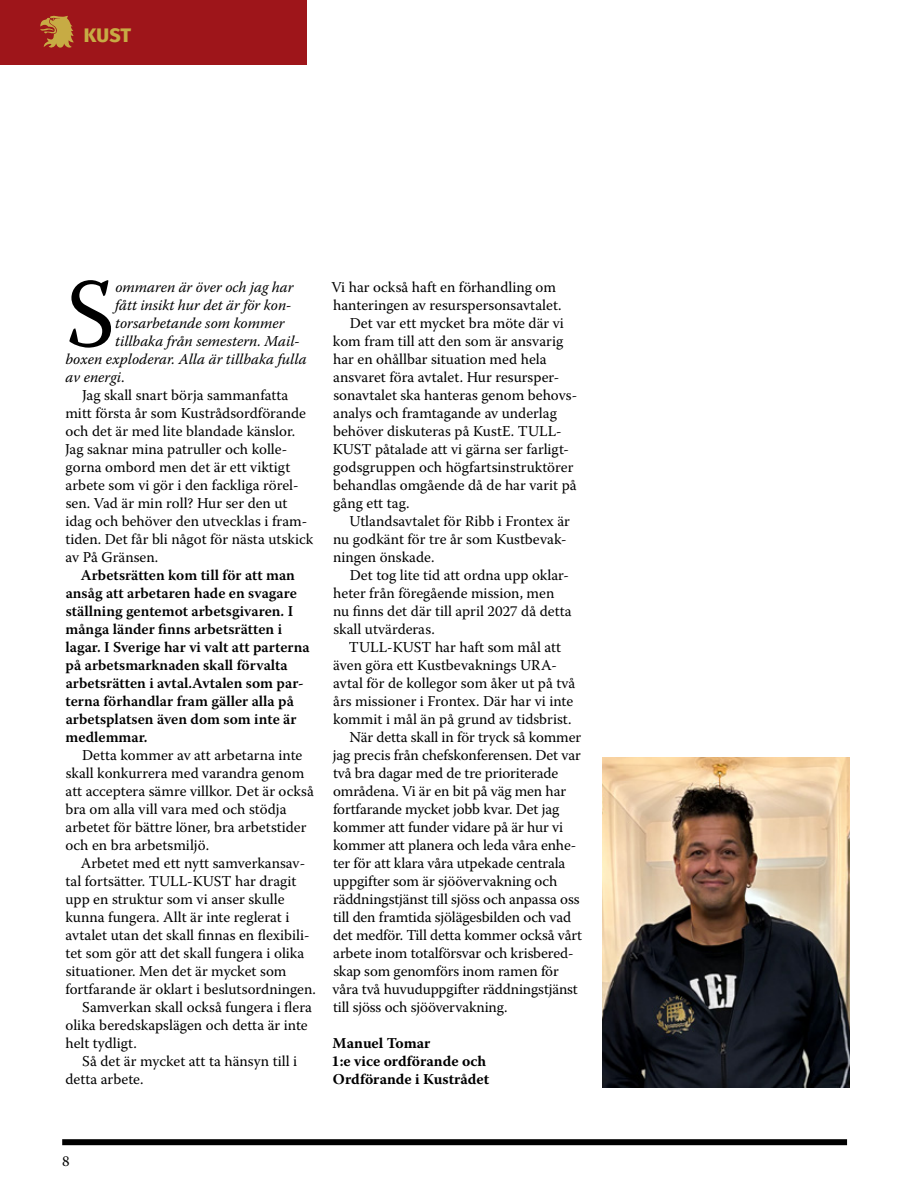
<style>
.page{position:relative;width:915px;height:1191px;background:#fff}
.page>*{position:absolute;margin:0;border:0;box-sizing:border-box;transform-origin:0 0}
.t1{font:96.9px "Warnock Pro";color:#000}
.t2{font:800 19.5px "Fira Sans";color:#c7ab44}
.t3{font:15px/18px "Warnock Pro";color:#000}
.t4{font:600 15px/18px "Warnock Pro";color:#000}
.t5{font:italic 15px "Warnock Pro";color:#000}
.t6{font:700 15px/18px "Warnock Pro";color:#000}
.s1{font-style:normal}
</style>
<div class="page">
<div style="left:62px;top:1139px;width:784px;height:6px;background:#000"></div>
<img style="left:602px;top:757px;width:246px;height:330px">
<div style="left:0;top:0;width:306px;height:64px;background:#9e151a"></div>
<svg style="left:40px;top:16px;width:34px;height:32px"></svg>
<h2 class="t2" style="left:84px;top:18px;width:49px">KUST</h2>
<h1 class="t1" style="left:65px;top:256px;width:51px">S</h1>
<p class="t5" style="left:115px;top:278px;width:179px">ommaren är över och jag har</p>
<p class="t5" style="left:115px;top:296px;width:178px">fått insikt hur det är för kon-</p>
<p class="t5" style="left:115px;top:314px;width:171px">torsarbetande som kommer</p>
<p class="t5" style="left:115px;top:332px;width:186px">tillbaka från semestern. Mail-</p>
<p class="t5" style="left:65px;top:350px;width:243px">boxen exploderar. Alla är tillbaka fulla</p>
<p class="t5" style="left:65px;top:368px;width:61px">av energi<span class="s1">.</span></p>
<p class="t3" style="left:82px;top:385px;width:208px">Jag skall snart börja sammanfatta</p>
<p class="t3" style="left:65px;top:403px;width:242px">mitt första år som Kustrådsordförande</p>
<p class="t3" style="left:65px;top:421px;width:231px">och det är med lite blandade känslor.</p>
<p class="t3" style="left:65px;top:439px;width:223px">Jag saknar mina patruller och kolle-</p>
<p class="t3" style="left:66px;top:457px;width:226px">gorna ombord men det är ett viktigt</p>
<p class="t3" style="left:66px;top:475px;width:234px">arbete som vi gör i den fackliga rörel-</p>
<p class="t3" style="left:66px;top:493px;width:223px">sen. Vad är min roll? Hur ser den ut</p>
<p class="t3" style="left:65px;top:511px;width:243px">idag och behöver den utvecklas i fram-</p>
<p class="t3" style="left:65px;top:529px;width:249px">tiden. Det får bli något för nästa utskick</p>
<p class="t3" style="left:66px;top:547px;width:94px">av På Gränsen.</p>
<p class="t4" style="left:65px;top:565px;width:245px;text-indent:15px">Arbetsrätten kom till för att man ansåg att arbetaren hade en svagare ställning gentemot arbetsgivaren. I många länder finns arbetsrätten i lagar. I Sverige har vi valt att parterna på arbetsmarknaden skall förvalta arbetsrätten i avtal.Avtalen som par&shy;terna förhandlar fram gäller alla på arbetsplatsen även dom som inte är medlemmar.</p>
<p class="t3" style="left:65px;top:745px;width:250px;text-indent:17px">Detta kommer av att arbetarna inte skall konkurrera med varandra genom att acceptera sämre villkor. Det är också bra om alla vill vara med och stödja arbetet för bättre löner, bra arbetstider och en bra arbetsmiljö.</p>
<p class="t3" style="left:81px;top:853px;width:226px">Arbetet med ett nytt samverkansav-</p>
<p class="t3" style="left:65px;top:871px;width:232px">tal fortsätter. TULL-KUST har dragit</p>
<p class="t3" style="left:65px;top:889px;width:220px">upp en struktur som vi anser skulle</p>
<p class="t3" style="left:65px;top:907px;width:225px">kunna fungera. Allt är inte reglerat i</p>
<p class="t3" style="left:66px;top:925px;width:245px">avtalet utan det skall finnas en flexibili-</p>
<p class="t3" style="left:65px;top:943px;width:240px">tet som gör att det skall fungera i olika</p>
<p class="t3" style="left:66px;top:961px;width:222px">situationer. Men det är mycket som</p>
<p class="t3" style="left:65px;top:979px;width:252px">fortfarande är oklart i beslutsordningen.</p>
<p class="t3" style="left:82px;top:997px;width:231px">Samverkan skall också fungera i flera</p>
<p class="t3" style="left:65px;top:1015px;width:244px">olika beredskapslägen och detta är inte</p>
<p class="t3" style="left:65px;top:1033px;width:73px">helt tydligt.</p>
<p class="t3" style="left:82px;top:1051px;width:216px">Så det är mycket att ta hänsyn till i</p>
<p class="t3" style="left:65px;top:1069px;width:79px">detta arbete.</p>
<p class="t3" style="left:331px;top:277px;width:226px">Vi har också haft en förhandling om</p>
<p class="t3" style="left:333px;top:295px;width:230px">hanteringen av resurspersonsavtalet.</p>
<p class="t3" style="left:349px;top:313px;width:216px">Det var ett mycket bra möte där vi</p>
<p class="t3" style="left:333px;top:331px;width:232px">kom fram till att den som är ansvarig</p>
<p class="t3" style="left:333px;top:349px;width:215px">har en ohållbar situation med hela</p>
<p class="t3" style="left:333px;top:367px;width:227px">ansvaret föra avtalet. Hur resursper-</p>
<p class="t3" style="left:333px;top:385px;width:245px">sonavtalet ska hanteras genom behovs-</p>
<p class="t3" style="left:333px;top:403px;width:225px">analys och framtagande av underlag</p>
<p class="t3" style="left:333px;top:421px;width:230px">behöver diskuteras på KustE. TULL-</p>
<p class="t3" style="left:332px;top:439px;width:238px">KUST påtalade att vi gärna ser farligt-</p>
<p class="t3" style="left:333px;top:457px;width:241px">godsgruppen och högfartsinstruktörer</p>
<p class="t3" style="left:333px;top:475px;width:245px">behandlas omgående då de har varit på</p>
<p class="t3" style="left:333px;top:493px;width:78px">gång ett tag.</p>
<p class="t3" style="left:349px;top:511px;width:222px">Utlandsavtalet för Ribb i Frontex är</p>
<p class="t3" style="left:333px;top:529px;width:235px">nu godkänt för tre år som Kustbevak-</p>
<p class="t3" style="left:333px;top:547px;width:103px">ningen önskade.</p>
<p class="t3" style="left:349px;top:565px;width:221px">Det tog lite tid att ordna upp oklar-</p>
<p class="t3" style="left:333px;top:583px;width:223px">heter från föregående mission, men</p>
<p class="t3" style="left:333px;top:601px;width:240px">nu finns det där till april 2027 då detta</p>
<p class="t3" style="left:333px;top:619px;width:103px">skall utvärderas.</p>
<p class="t3" style="left:348px;top:637px;width:214px">TULL-KUST har haft som mål att</p>
<p class="t3" style="left:333px;top:655px;width:225px">även göra ett Kustbevaknings URA-</p>
<p class="t3" style="left:333px;top:673px;width:243px">avtal för de kollegor som åker ut på två</p>
<p class="t3" style="left:333px;top:691px;width:241px">års missioner i Frontex. Där har vi inte</p>
<p class="t3" style="left:333px;top:709px;width:240px">kommit i mål än på grund av tidsbrist.</p>
<p class="t3" style="left:349px;top:727px;width:233px">När detta skall in för tryck så kommer</p>
<p class="t3" style="left:333px;top:745px;width:249px">jag precis från chefskonferensen. Det var</p>
<p class="t3" style="left:333px;top:763px;width:226px">två bra dagar med de tre prioriterade</p>
<p class="t3" style="left:333px;top:781px;width:234px">områdena. Vi är en bit på väg men har</p>
<p class="t3" style="left:333px;top:799px;width:228px">fortfarande mycket jobb kvar. Det jag</p>
<p class="t3" style="left:333px;top:817px;width:232px">kommer att funder vidare på är hur vi</p>
<p class="t3" style="left:333px;top:835px;width:245px">kommer att planera och leda våra enhe-</p>
<p class="t3" style="left:333px;top:853px;width:234px">ter för att klara våra utpekade centrala</p>
<p class="t3" style="left:333px;top:871px;width:226px">uppgifter som är sjöövervakning och</p>
<p class="t3" style="left:333px;top:889px;width:248px">räddningstjänst till sjöss och anpassa oss</p>
<p class="t3" style="left:333px;top:907px;width:239px">till den framtida sjölägesbilden och vad</p>
<p class="t3" style="left:333px;top:925px;width:250px">det medför. Till detta kommer också vårt</p>
<p class="t3" style="left:333px;top:943px;width:242px">arbete inom totalförsvar och krisbered-</p>
<p class="t3" style="left:333px;top:961px;width:227px">skap som genomförs inom ramen för</p>
<p class="t3" style="left:332px;top:979px;width:247px">våra två huvuduppgifter räddningstjänst</p>
<p class="t3" style="left:333px;top:997px;width:176px">till sjöss och sjöövervakning.</p>
<p class="t6" style="left:331px;top:1033px;width:159px">Manuel Tomar<br>1:e vice ordförande och<br>Ordförande i Kustrådet</p>
<p class="t3" style="left:62px;top:1151px;width:9px">8</p>
</div>
